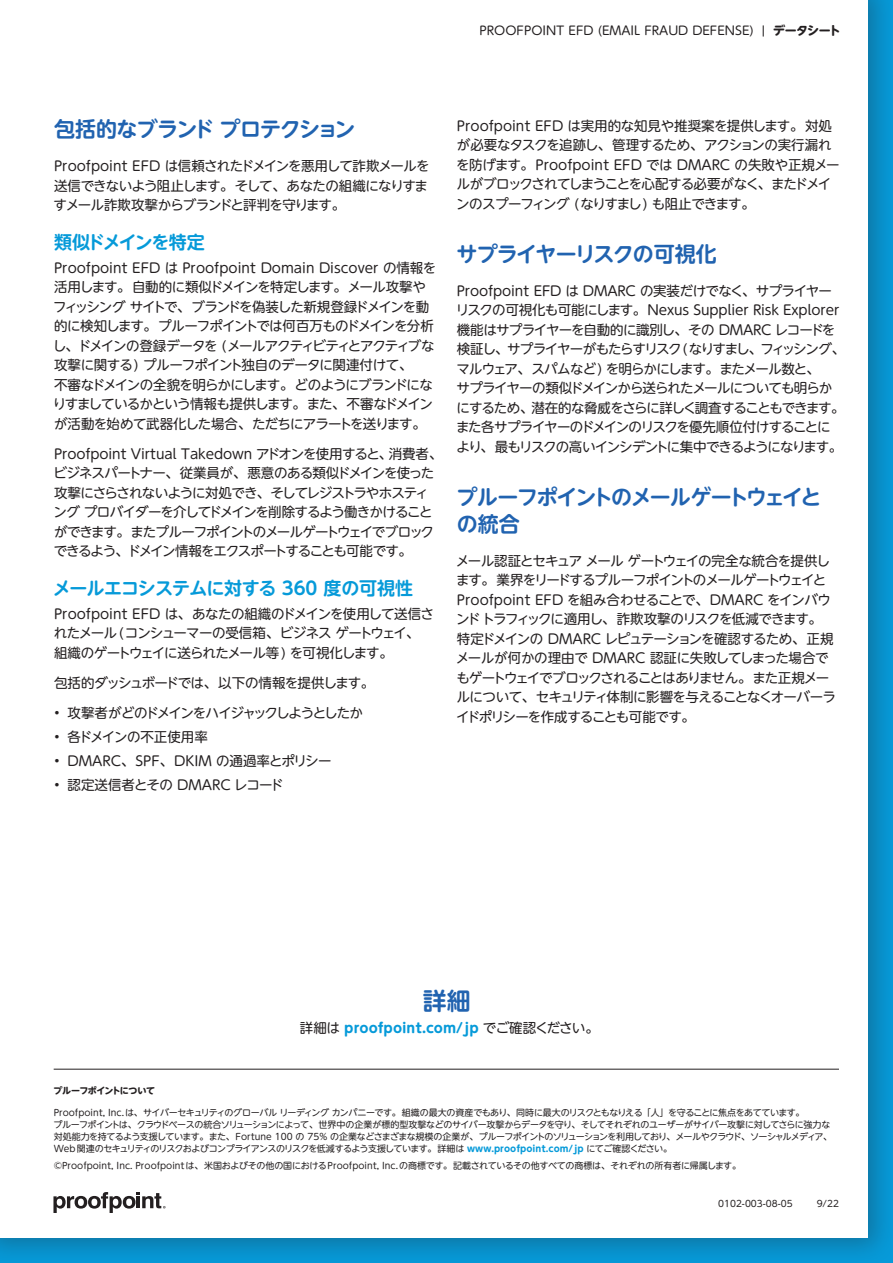
<style>
.page{position:relative;width:893px;height:1263px;background:#fff}
.page>*{position:absolute;margin:0;border:0;box-sizing:border-box;transform-origin:0 0}
.t1{font:700 24px "UD Shin M Go Pr 6 N De";color:#2163b0}
.t2{font:700 21px/27px "UD Shin M Go Pr 6 N De";letter-spacing:-.065em;color:#2163b0}
.t3{font:700 21px "UD Shin M Go Pr 6 N De";letter-spacing:-.04em;color:#2163b0}
.t4{font:700 21px "UD Shin M Go Pr 6 N De";letter-spacing:-.045em;color:#2163b0}
.t5{font:700 18px "UD Shin M Go Pr 6 N De";letter-spacing:-.045em;color:#069ad9}
.t6{font:700 18px "UD Shin M Go Pr 6 N De";letter-spacing:-.09em;color:#069ad9}
.t7{font:13.5px/19.5px "UD Shin M Go Pr 6 N";letter-spacing:-.055em;color:#231f20}
.t8{font:13.5px/19.5px "UD Shin M Go Pr 6 N";letter-spacing:-.025em;color:#231f20}
.t9{font:13.5px "UD Shin M Go Pr 6 N";color:#231f20}
.t10{font:700 13.5px "UD Shin M Go Pr 6 N";color:#069ad9}
.t11{font:13.5px "UD Shin M Go Pr 6 N";letter-spacing:-.085em;color:#231f20}
.t12{font:12px "UD Shin M Go Pr 6 N";color:#231f20}
.t13{font:9px/12px "UD Shin M Go Pr 6 N";letter-spacing:-.04em;color:#231f20}
.t14{font:9px "UD Shin M Go Pr 6 N";color:#231f20}
.t15{font:700 9px "UD Shin M Go Pr 6 N";letter-spacing:-.055em;color:#231f20}
.s1{font-weight:700}
.s2{font-weight:400;color:#231f20}
.s3{font-weight:700;color:#069ad9}
</style>
<div class="page">
<div style="left:0;top:0;width:893px;height:1263px;background:#231f20;opacity:.3"></div>
<div style="left:0;top:0;width:868px;height:1237px;background:#fff"></div>
<svg style="left:53px;top:1192px;width:113px;height:21px"></svg>
<hr style="left:54px;top:1069px;width:785px;height:1px;background:#231f20">
<p class="t12" style="left:480px;top:21px;width:362px">PROOFPOINT EFD (EMAIL FRAUD DEFENSE) | <span class="s1">データシート</span></p>
<h2 class="t3" style="left:54px;top:111px;width:303px">包括的なブランド プロテクション</h2>
<p class="t7" style="left:54px;top:155px;width:377px;text-align:justify">Proofpoint EFD は信頼されたドメインを悪用して詐欺メールを送信できないよう阻止します。そして、あなたの組織になりすますメール詐欺攻撃からブランドと評判を守ります。</p>
<h3 class="t6" style="left:54px;top:227px;width:152px">類似ドメインを特定</h3>
<p class="t7" style="left:53px;top:257px;width:385px">Proofpoint EFD は Proofpoint Domain Discover の情報を活用します。自動的に類似ドメインを特定します。メール攻撃やフィッシング サイトで、ブランドを偽装した新規登録ドメインを動的に検知します。プルーフポイントでは何百万ものドメインを分析し、ドメインの登録データを (メールアクティビティとアクティブな攻撃に関する) プルーフポイント独自のデータに関連付けて、<br>不審なドメインの全貌を明らかにします。どのようにブランドになりすましているかという情報も提供します。また、不審なドメインが活動を始めて武器化した場合、ただちにアラートを送ります。</p>
<p class="t7" style="left:53px;top:443px;width:391px">Proofpoint Virtual Takedown アドオンを使用すると、消費者、ビジネスパートナー、従業員が、悪意のある類似ドメインを使った攻撃にさらされないように対処でき、そしてレジストラやホスティング プロバイダーを介してドメインを削除するよう働きかけることができます。またプルーフポイントのメールゲートウェイでブロックできるよう、ドメイン情報をエクスポートすることも可能です。</p>
<h3 class="t5" style="left:53px;top:573px;width:362px">メールエコシステムに対する 360 度の可視性</h3>
<p class="t7" style="left:54px;top:603px;width:382px">Proofpoint EFD は、あなたの組織のドメインを使用して送信されたメール (コンシューマーの受信箱、ビジネス ゲートウェイ、組織のゲートウェイに送られたメール等 ) を可視化します。</p>
<p class="t7" style="left:54px;top:672px;width:322px">包括的ダッシュボードでは、以下の情報を提供します。</p>
<p class="t11" style="left:54px;top:702px;width:311px">• 攻撃者がどのドメインをハイジャックしようとしたか</p>
<p class="t8" style="left:54px;top:726px;width:155px">• 各ドメインの不正使用率</p>
<p class="t9" style="left:54px;top:750px;width:279px">• DMARC、SPF、DKIM の通過率とポリシー</p>
<p class="t9" style="left:54px;top:773px;width:231px">• 認定送信者とその DMARC レコード</p>
<p class="t8" style="left:456px;top:115px;width:385px">Proofpoint EFD は実用的な知見や推奨案を提供します。対処が必要なタスクを追跡し、管理するため、アクションの実行漏れを防げます。Proofpoint EFD では DMARC の失敗や正規メールがブロックされてしまうことを心配する必要がなく、またドメインのスプーフィング (なりすまし) も阻止できます。</p>
<h2 class="t4" style="left:456px;top:236px;width:262px">サプライヤーリスクの可視化</h2>
<p class="t7" style="left:456px;top:280px;width:391px">Proofpoint EFD は DMARC の実装だけでなく、サプライヤーリスクの可視化も可能にします。Nexus Supplier Risk Explorer機能はサプライヤーを自動的に識別し、その DMARC レコードを検証し、サプライヤーがもたらすリスク ( なりすまし、フィッシング、マルウェア、スパムなど ) を明らかにします。またメール数と、<br>サプライヤーの類似ドメインから送られたメールについても明らかにするため、潜在的な脅威をさらに詳しく調査することもできます。また各サプライヤーのドメインのリスクを優先順位付けすることにより、最もリスクの高いインシデントに集中できるようになります。</p>
<h2 class="t2" style="left:456px;top:482px;width:367px">プルーフポイントのメールゲートウェイとの統合</h2>
<p class="t7" style="left:456px;top:550px;width:381px">メール認証とセキュア メール ゲートウェイの完全な統合を提供します。業界をリードするプルーフポイントのメールゲートウェイとProofpoint EFD を組み合わせることで、DMARC をインバウンド トラフィックに適用し、詐欺攻撃のリスクを低減できます。特定ドメインの DMARC レピュテーションを確認するため、正規メールが何かの理由で DMARC 認証に失敗してしまった場合でもゲートウェイでブロックされることはありません。また正規メールについて、セキュリティ体制に影響を与えることなくオーバーライドポリシーを作成することも可能です。</p>
<h1 class="t1" style="left:423px;top:980px;width:49px">詳細</h1>
<p class="t10" style="left:300px;top:1016px;width:300px"><span class="s2">詳細は</span> PROOFPOINT.COM/JP <span class="s2">でご確認ください。</span></p>
<p class="t15" style="left:54px;top:1083px;width:103px">プルーフポイントについて</p>
<p class="t13" style="left:54px;top:1106px;width:780px">Proofpoint, Inc.は、サイバーセキュリティのグローバル リーディング カンパニーです。組織の最大の資産でもあり、同時に最大のリスクともなりえる「人」を守ることに焦点をあてています。<br>プルーフポイントは、クラウドベースの統合ソリューションによって、世界中の企業が標的型攻撃などのサイバー攻撃からデータを守り、そしてそれぞれのユーザーがサイバー攻撃に対してさらに強力な対処能力を持てるよう支援しています。また、Fortune 100 の 75% の企業などさまざまな規模の企業が、プルーフポイントのソリューションを利用しており、メールやクラウド、ソーシャルメディア、Web 関連のセキュリティのリスクおよびコンプライアンスのリスクを低減するよう支援しています。詳細は <span class="s3">WWW.PROOFPOINT.COM/JP</span> にてご確認ください。</p>
<p class="t14" style="left:54px;top:1158px;width:689px">©Proofpoint, Inc. Proofpointは、米国およびその他の国におけるProofpoint, Inc.の商標です。記載されているその他すべての商標は、それぞれの所有者に帰属します。</p>
<p class="t14" style="left:718px;top:1196px;width:76px">0102-003-08-05</p>
<p class="t13" style="left:817px;top:1197px;width:24px">9/22</p>
</div>
